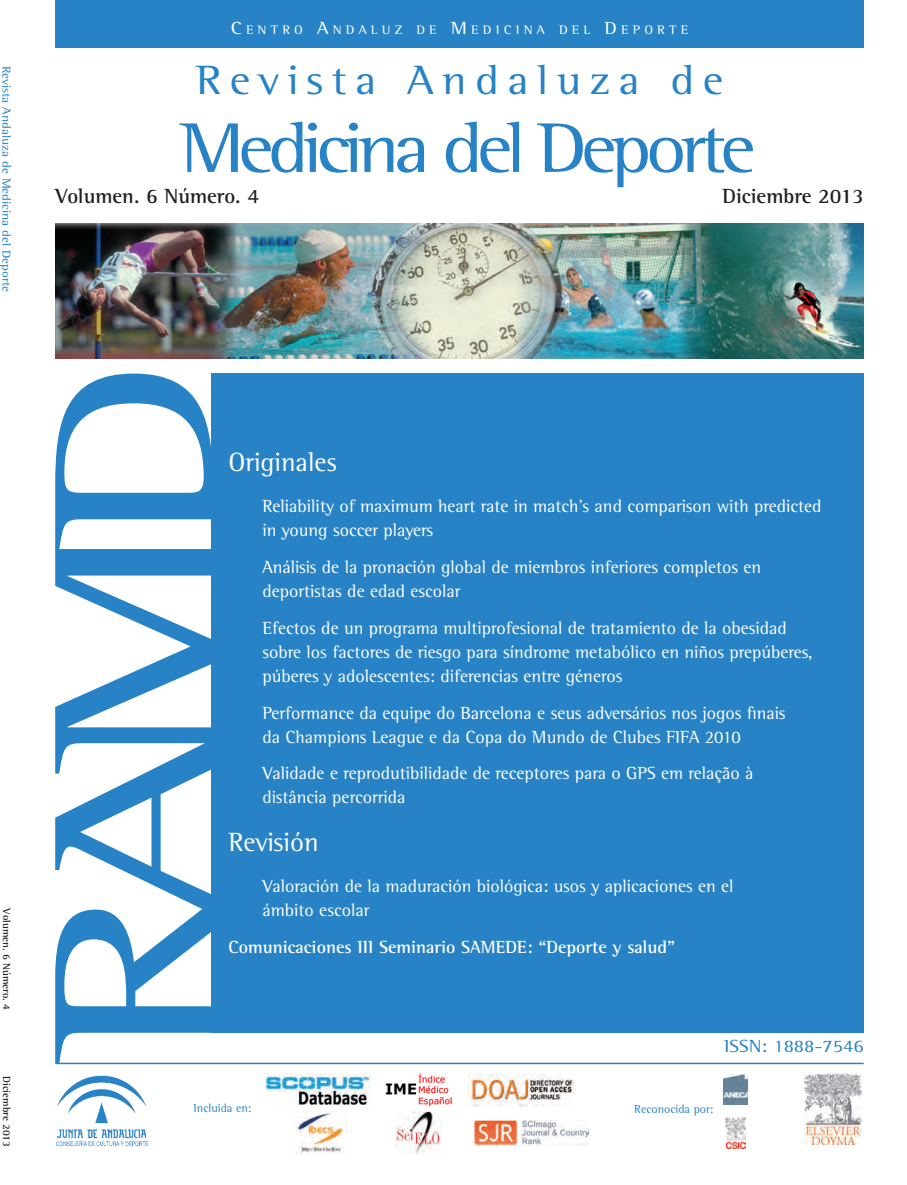
<style>
.page{position:relative;width:907px;height:1185px;background:#fff}
.page>*{position:absolute;margin:0;border:0;box-sizing:border-box;transform-origin:0 0}
.t1{font:234px "Rotis Semi Serif Std";color:#2783c5;scale:1.3 1}
.t2{font:72px "Rotis Semi Serif Std";letter-spacing:-.075em;color:#2783c5;scale:1.1 1}
.t3{font:42px "Rotis Semi Serif Std";letter-spacing:.18em;color:#2783c5;scale:1.1 1}
.SECCION{font:27px "Rotis Semi Serif Std";color:#fff}
.t4{font:700 21px "Rotis Semi Serif Std";color:#231f20}
.TITULO_ART{font:18px/24px "Rotis Semi Serif Std";color:#fff}
.TITULO_ART-2{font:700 18px "Rotis Semi Serif Std";color:#fff}
.t5{font:18px "Rotis Semi Serif Std";color:#2783c5;scale:1.1 1}
.t6{font:12.6px "Rotis Semi Serif Std";letter-spacing:.3em;color:#fff;scale:1.1 1}
.t7{font:12px "Rotis Semi Serif Std";color:#2783c5;scale:1.1 1}
.t8{font:12px "Rotis Semi Serif Std";color:#2783c5}
.t9{font:700 10.5px "Rotis Semi Serif Std";color:#231f20}
.s1{font-size:18px}
</style>
<div class="page">
<div style="left:55px;top:0;width:808px;height:47px;background:#2783c5"></div>
<img style="left:55px;top:224px;width:808px;height:135px">
<div style="left:211px;top:373px;width:652px;height:660px;background:#2783c5"></div>
<svg style="left:804px;top:1075px;width:58px;height:70px"></svg>
<img style="left:804px;top:1073px;width:57px;height:71px">
<hr style="left:55px;top:1063px;width:808px;height:1px;background:#2783c5">
<img style="left:265px;top:1073px;width:105px;height:32px">
<img style="left:723px;top:1074px;width:24px;height:31px">
<img style="left:725px;top:1117px;width:20px;height:31px">
<img style="left:56px;top:1075px;width:93px;height:72px">
<img style="left:474px;top:1120px;width:115px;height:25px">
<img style="left:395px;top:1111px;width:46px;height:43px">
<img style="left:468px;top:1075px;width:105px;height:31px">
<img style="left:293px;top:1111px;width:54px;height:42px">
<img style="left:385px;top:1073px;width:67px;height:33px">
<p class="t7" style="left:14px;top:66px;width:207px;rotate:90deg">Revista Andaluza de Medicina del Deporte</p>
<p class="t9" style="left:13px;top:908px;width:103px;rotate:90deg">Volumen. 6 Número. 4</p>
<p class="t9" style="left:13px;top:1076px;width:72px;rotate:90deg">Diciembre 2013</p>
<p class="t6" style="left:231px;top:22px;width:417px"><span class="s1">C</span>ENTRO <span class="s1">A</span>NDALUZ DE <span class="s1">M</span>EDICINA DEL <span class="s1">D</span>EPORTE</p>
<p class="t3" style="left:196px;top:55px;width:481px">Revista Andaluza de</p>
<p class="t2" style="left:179px;top:106px;width:525px">Medicina del Deporte</p>
<p class="t4" style="left:55px;top:183px;width:205px">Volumen. 6 Número. 4</p>
<p class="t4" style="left:722px;top:183px;width:143px">Diciembre 2013</p>
<p class="t1" style="left:-3px;top:1062px;width:544px;rotate:-90deg">RAMD</p>
<p class="SECCION" style="left:228px;top:446px;width:110px">Originales</p>
<p class="TITULO_ART" style="left:262px;top:494px;width:560px">Reliability of maximum heart rate in match’s and comparison with predicted in young soccer players</p>
<p class="TITULO_ART" style="left:262px;top:555px;width:500px">Análisis de la pronación global de miembros inferiores completos en deportistas de edad escolar</p>
<p class="TITULO_ART" style="left:262px;top:616px;width:551px">Efectos de un programa multiprofesional de tratamiento de la obesidad sobre los factores de riesgo para síndrome metabólico en niños prepúberes, púberes y adolescentes: diferencias entre géneros</p>
<p class="TITULO_ART" style="left:262px;top:700px;width:524px">Performance da equipe do Barcelona e seus adversários nos jogos finais da Champions League e da Copa do Mundo de Clubes FIFA 2010</p>
<p class="TITULO_ART" style="left:262px;top:761px;width:492px">Validade e reprodutibilidade de receptores para o GPS em relação à distância percorrida</p>
<p class="SECCION" style="left:228px;top:826px;width:92px">Revisión</p>
<p class="TITULO_ART" style="left:262px;top:874px;width:472px">Valoración de la maduración biológica: usos y aplicaciones en el ámbito escolar</p>
<p class="TITULO_ART-2" style="left:228px;top:936px;width:448px">Comunicaciones III Seminario SAMEDE: “Deporte y salud”</p>
<p class="t5" style="left:724px;top:1036px;width:128px">ISSN: 1888-7546</p>
<p class="t8" style="left:193px;top:1101px;width:59px">Incluida en:</p>
<p class="t8" style="left:634px;top:1102px;width:81px">Reconocida por:</p>
</div>
